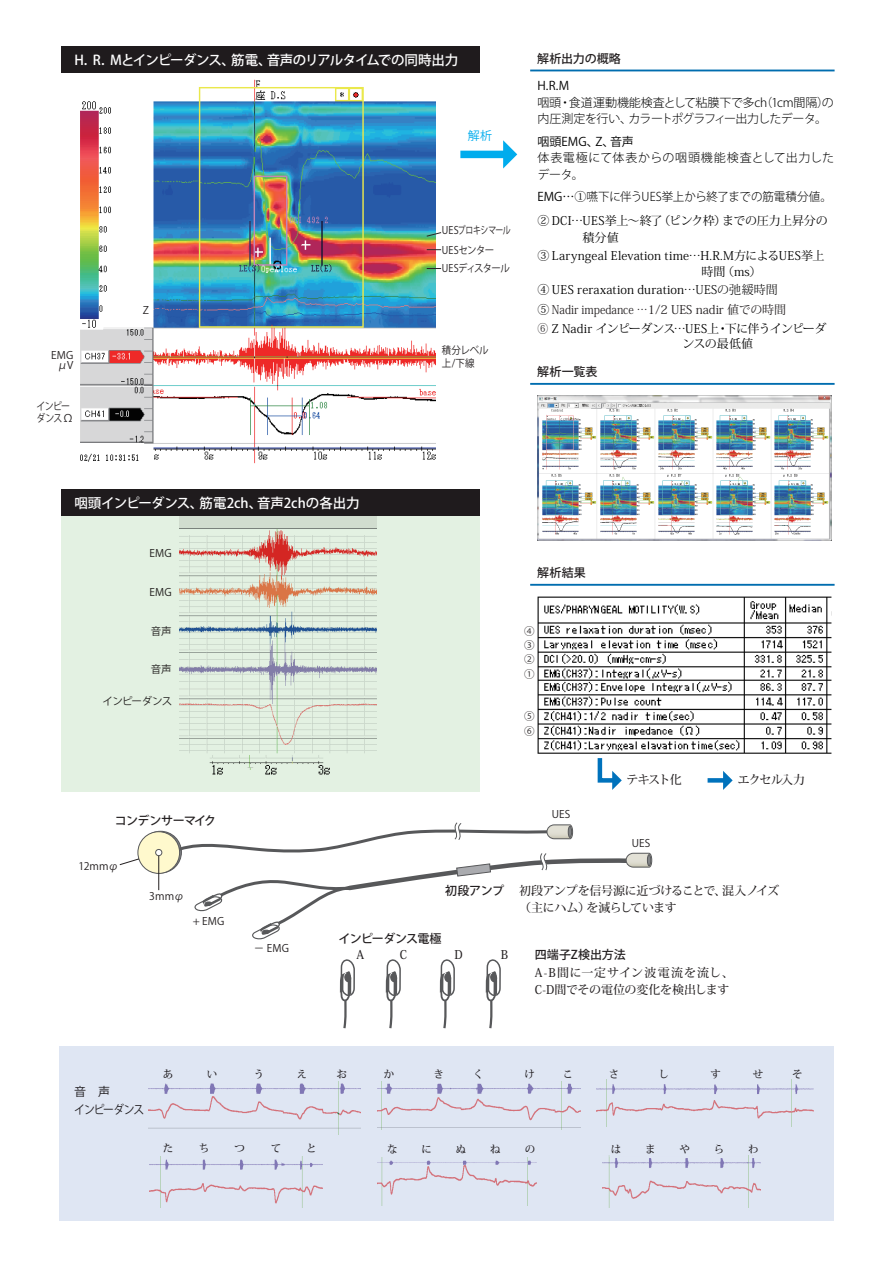
<style>
.page{position:relative;width:893px;height:1263px;background:#fff}
.page>*{position:absolute;margin:0;border:0;box-sizing:border-box;transform-origin:0 0}
.t1{font:500 13.5px "Koz Go Pr 6 N";letter-spacing:-.05em;color:#fff}
.t2{font:500 13.5px "Koz Go Pr 6 N";letter-spacing:-.02em;color:#fff}
.t3{font:12px/16.5px "Koz Min Pr 6 N";color:#000}
.t4{font:300 12px/16.5px "Koz Go Pr 6 N";letter-spacing:-.015em;color:#000}
.t5{font:500 12px/16.5px "Koz Min Pr 6 N";letter-spacing:-.02em;color:#231f20}
.t6{font:500 12px/16.5px "Koz Min Pr 6 N";color:#231f20}
.t7{font:500 12px "Koz Go Pr 6 N";letter-spacing:-.015em;color:#231f20}
.t8{font:300 12px/16.5px "Koz Go Pr 6 N";letter-spacing:.04em;color:#000}
.t9{font:300 12px "Koz Go Pr 6 N";letter-spacing:-.015em;color:#000;scale:.96 1}
.t10{font:500 12px "Koz Go Pr 6 N";letter-spacing:-.055em;color:#231f20}
.t11{font:12px "Koz Go Pr 6 N";letter-spacing:.005em;color:#000}
.t12{font:12px/18px "Koz Go Pr 6 N";letter-spacing:-.09em;color:#231f20}
.t13{font:12px "Koz Go Pr 6 N";color:#00aced}
.t14{font:10.5px/14.2px "Koz Go Pr 6 N";letter-spacing:-.015em;color:#231f20;text-align:center}
.t15{font:500 10.5px "Koz Min Pr 6 N";color:#231f20}
.t16{font:10.5px/20.1px "Koz Go Pr 6 N";letter-spacing:-.045em;color:#231f20;scale:.9 1}
.t17{font:10.5px/13.5px "Koz Go Pr 6 N";letter-spacing:-.015em;color:#231f20;scale:.9 1}
.t18{font:10.5px "Koz Go Pr 6 N";letter-spacing:-.07em;color:#231f20;scale:.9 1}
.t19{font:10.5px "Koz Go Pr 6 N";letter-spacing:-.015em;color:#231f20;scale:.85 1}
.t20{font:10.5px "Koz Go Pr 6 N";letter-spacing:-.06em;color:#231f20}
.s1{font-weight:400}
.s2{font-family:"Koz Min Pr 6 N";font-weight:400}
.s3{font-weight:300}
.s4{color:#231f20}
</style>
<div class="page">
<img style="left:538px;top:396px;width:293px;height:145px">
<div style="left:61px;top:46px;width:419px;height:27px;background:#1f1b1d"></div>
<hr style="left:530px;top:70px;width:305px;height:1px;background:#006daf">
<img style="left:80px;top:79px;width:357px;height:383px">
<img style="left:80px;top:94px;width:41px;height:236px">
<div style="left:460px;top:151px;width:45px;height:7px;background:#00aced"></div>
<svg style="left:503px;top:140px;width:14px;height:29px"></svg>
<div style="left:140px;top:831px;width:41px;height:42px;background:#666767;border-radius:50%"></div>
<div style="left:139px;top:831px;width:43px;height:42px;border:1px solid #57585a;border-radius:50%"></div>
<div style="left:138px;top:832px;width:42px;height:41px;background:#fff9cd;border-radius:50%"></div>
<div style="left:137px;top:831px;width:43px;height:43px;border:1px solid #57585a;border-radius:50%"></div>
<div style="left:156px;top:849px;width:6px;height:7px;background:#fff;border-radius:50%"></div>
<div style="left:155px;top:849px;width:7px;height:7px;border:1px solid #57585a;border-radius:50%"></div>
<svg style="left:119px;top:858px;width:20px;height:7px"></svg>
<hr style="left:158px;top:856px;width:1px;height:34px;background:#231f20">
<hr style="left:530px;top:383px;width:305px;height:2px;background:#006daf">
<div style="left:708px;top:778px;width:16px;height:5px;background:#0072bc"></div>
<svg style="left:723px;top:771px;width:10px;height:19px"></svg>
<hr style="left:530px;top:584px;width:305px;height:2px;background:#006daf">
<img style="left:653px;top:596px;width:178px;height:158px">
<div style="left:59px;top:1046px;width:775px;height:175px;background:#dfe6f3"></div>
<div style="left:61px;top:489px;width:419px;height:27px;background:#1f1b1d"></div>
<div style="left:61px;top:516px;width:419px;height:275px;background:#e3f1e2"></div>
<svg style="left:176px;top:397px;width:477px;height:632px"></svg>
<svg style="left:426px;top:232px;width:16px;height:5px"></svg>
<svg style="left:427px;top:249px;width:14px;height:1px"></svg>
<svg style="left:427px;top:268px;width:14px;height:1px"></svg>
<p class="t1" style="left:74px;top:52px;width:385px">H．R．Mとインピーダンス、筋電、音声のリアルタイムでの同時出力</p>
<p class="t13" style="left:468px;top:129px;width:26px">解析</p>
<p class="t14" style="left:51px;top:350px;width:24px;line-height:10.5px">EMG μV</p>
<p class="t19" style="left:36px;top:400px;width:41px">インピー</p>
<p class="t19" style="left:36px;top:412px;width:45px">ダンスΩ</p>
<p class="t14" style="left:143px;top:303px;width:8px">Z</p>
<p class="t16" style="left:442px;top:220px;width:78px">UESプロキシマール<br>UESセンター</p>
<p class="t18" style="left:442px;top:263px;width:77px">UESディスタール</p>
<p class="t17" style="left:442px;top:343px;width:64px">積分レベル　上/下線</p>
<p class="t7" style="left:537px;top:52px;width:85px">解析出力の概略</p>
<p class="t11" style="left:537px;top:79px;width:33px">H.R.M</p>
<p class="t4" style="left:537px;top:94px;width:298px">咽頭・食道運動機能検査として粘膜下で多ch（1cm間隔）の内圧測定を行い、カラートポグラフィー出力したデータ。</p>
<p class="t11" style="left:537px;top:135px;width:98px">咽頭EMG、Z、音声</p>
<p class="t8" style="left:537px;top:150px;width:298px">体表電極にて体表からの咽頭機能検査として出力したデータ。</p>
<p class="t9" style="left:537px;top:190px;width:308px"><span class="s1">EMG…</span><span class="s2">①</span>嚥下に伴うUES挙上から終了までの筋電積分値。</p>
<p class="t3" style="left:582px;top:213px;width:247px;text-indent:-45px">② DCI…UES挙上～終了（ピンク枠）までの圧力上昇分の積分値</p>
<p class="t3" style="left:701px;top:247px;width:125px;text-indent:-164px">③ Laryngeal Elevation time<span class="s3">…</span>H.R.M方によるUES挙上時間<span class="s3">（</span>ms<span class="s3">）</span></p>
<p class="t3" style="left:537px;top:280px;width:291px;line-height:19.5px">④ UES reraxation duration<span class="s3">…UESの弛緩時間<br></span>⑤ <span class="s4">Nadir impedance …1/2 UES nadir 値での時間　<br>⑥</span> Z Nadir インピーダンス…UES上・下に伴うインピーダ</p>
<p class="t3" style="left:682px;top:336px;width:72px">ンスの最低値</p>
<p class="t7" style="left:537px;top:365px;width:62px">解析一覧表</p>
<p class="t2" style="left:74px;top:496px;width:287px">咽頭インピーダンス、筋電2ch、音声2chの各出力</p>
<p class="t14" style="left:150px;top:546px;width:24px">EMG</p>
<p class="t14" style="left:150px;top:585px;width:24px">EMG</p>
<p class="t14" style="left:151px;top:624px;width:22px">音声</p>
<p class="t14" style="left:151px;top:662px;width:22px">音声</p>
<p class="t20" style="left:103px;top:695px;width:71px">インピーダンス</p>
<p class="t10" style="left:115px;top:814px;width:103px">コンデンサーマイク</p>
<p class="t14" style="left:79px;top:859px;width:42px">12mmφ</p>
<p class="t14" style="left:149px;top:889px;width:36px">3mmφ</p>
<p class="t14" style="left:193px;top:914px;width:33px">+ EMG</p>
<p class="t14" style="left:254px;top:941px;width:37px">－ EMG</p>
<p class="t7" style="left:537px;top:566px;width:50px">解析結果</p>
<p class="t14" style="left:524px;top:624px;width:12px;text-align:justify">④<br>③<br>②<br>①</p>
<p class="t14" style="left:524px;top:709px;width:12px;text-align:left">⑤<br>⑥</p>
<p class="t14" style="left:552px;top:807px;width:20px">UES</p>
<p class="t5" style="left:626px;top:772px;width:57px">テキスト化</p>
<p class="t5" style="left:738px;top:772px;width:69px">エクセル入力</p>
<p class="t14" style="left:632px;top:836px;width:20px">UES</p>
<p class="t7" style="left:445px;top:884px;width:60px">初段アンプ</p>
<p class="t10" style="left:339px;top:932px;width:105px">インピーダンス電極</p>
<p class="t5" style="left:357px;top:947px;width:9px">A</p>
<p class="t5" style="left:400px;top:947px;width:9px">C</p>
<p class="t5" style="left:454px;top:947px;width:10px">D</p>
<p class="t5" style="left:501px;top:947px;width:9px">B</p>
<p class="t5" style="left:519px;top:883px;width:261px">初段アンプを信号源に近づけることで、混入ノイズ（主にハム）を減らしています</p>
<p class="t7" style="left:535px;top:948px;width:93px">四端子Z検出方法</p>
<p class="t6" style="left:535px;top:965px;width:200px">A-B間に一定サイン波電流を流し、<br>C-D間でその電位の変化を検出します</p>
<p class="t12" style="left:74px;top:1083px;width:71px">音　声<br>インピーダンス</p>
<p class="t15" style="left:163px;top:1068px;width:12px">あ</p>
<p class="t15" style="left:207px;top:1068px;width:12px">い</p>
<p class="t15" style="left:254px;top:1068px;width:12px">う</p>
<p class="t15" style="left:297px;top:1068px;width:12px">え</p>
<p class="t15" style="left:336px;top:1068px;width:12px">お</p>
<p class="t15" style="left:384px;top:1068px;width:12px">か</p>
<p class="t15" style="left:434px;top:1068px;width:12px">き</p>
<p class="t15" style="left:473px;top:1068px;width:12px">く</p>
<p class="t15" style="left:524px;top:1068px;width:12px">け</p>
<p class="t15" style="left:563px;top:1068px;width:12px">こ</p>
<p class="t15" style="left:609px;top:1068px;width:12px">さ</p>
<p class="t15" style="left:658px;top:1068px;width:12px">し</p>
<p class="t15" style="left:710px;top:1068px;width:12px">す</p>
<p class="t15" style="left:753px;top:1068px;width:12px">せ</p>
<p class="t15" style="left:792px;top:1068px;width:12px">そ</p>
<p class="t15" style="left:163px;top:1143px;width:12px">た</p>
<p class="t15" style="left:199px;top:1143px;width:12px">ち</p>
<p class="t15" style="left:235px;top:1143px;width:12px">つ</p>
<p class="t15" style="left:271px;top:1143px;width:12px">て</p>
<p class="t15" style="left:306px;top:1143px;width:12px">と</p>
<p class="t15" style="left:387px;top:1144px;width:12px">な</p>
<p class="t15" style="left:421px;top:1144px;width:12px">に</p>
<p class="t15" style="left:456px;top:1144px;width:12px">ぬ</p>
<p class="t15" style="left:490px;top:1144px;width:12px">ね</p>
<p class="t15" style="left:525px;top:1144px;width:12px">の</p>
<p class="t15" style="left:611px;top:1144px;width:12px">は</p>
<p class="t15" style="left:645px;top:1144px;width:12px">ま</p>
<p class="t15" style="left:679px;top:1144px;width:12px">や</p>
<p class="t15" style="left:714px;top:1144px;width:12px">ら</p>
<p class="t15" style="left:748px;top:1144px;width:12px">わ</p>
</div>
